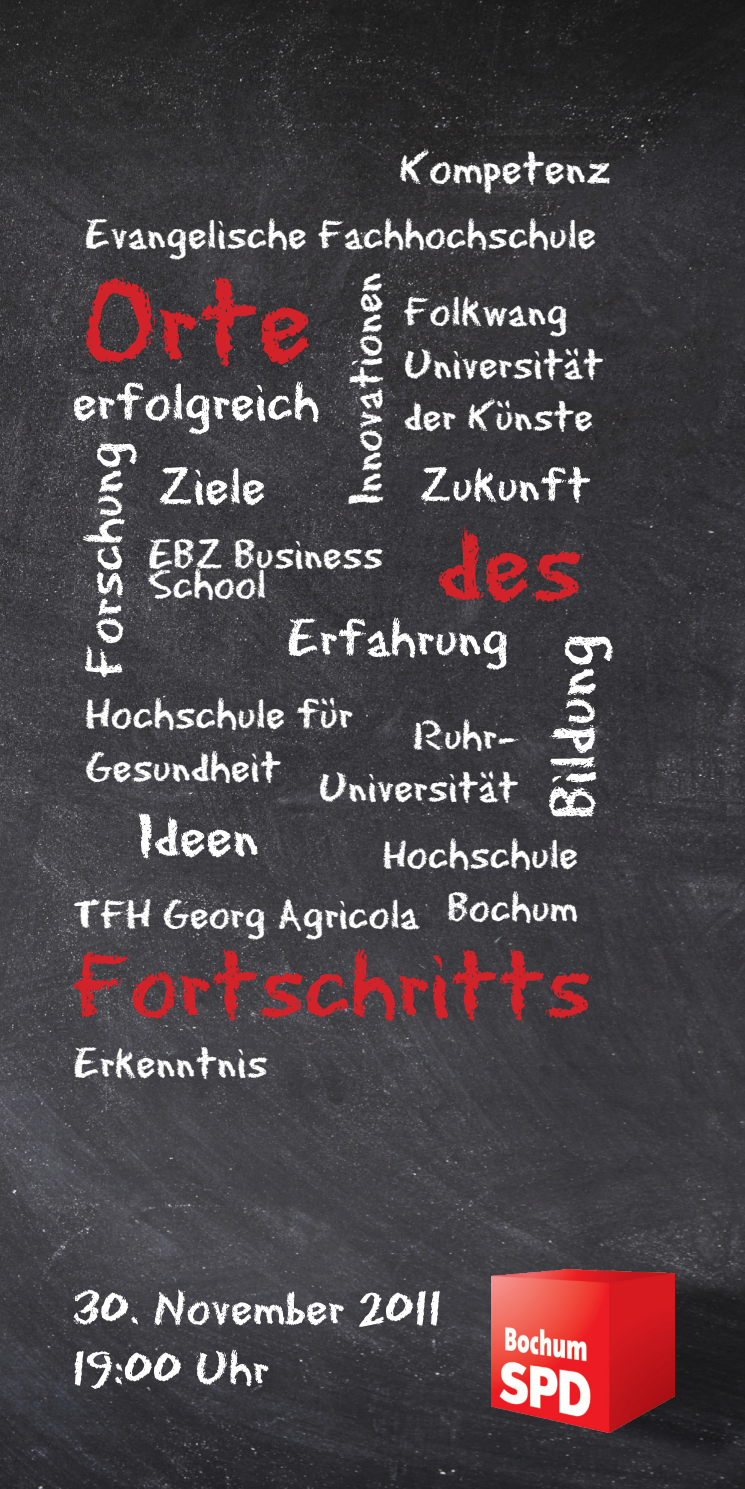
<style>
.page{position:relative;width:745px;height:1489px;background:#fff}
.page>*{position:absolute;margin:0;border:0;box-sizing:border-box;transform-origin:0 0}
.t1{font:124px "Eraser Dust";color:#d2232a}
.t2{font:109px "Eraser Dust";color:#d2232a}
.t3{font:98.5px "Eraser Dust";color:#d2232a}
.t4{font:68px "Eraser Dust";color:#fff}
.t5{font:60.5px "Eraser Dust";color:#fff}
.t6{font:56.75px "Eraser Dust";color:#fff}
.t7{font:55.75px "Eraser Dust";color:#fff}
.t8{font:55px "Eraser Dust";color:#fff}
.t9{font:50.5px "Eraser Dust";color:#fff}
.t10{font:50px/60px "Eraser Dust";color:#fff}
.t11{font:47px "Eraser Dust";color:#fff}
.t12{font:46.75px "Eraser Dust";color:#fff}
.t13{font:44.75px "Eraser Dust";color:#fff}
.t14{font:44.5px/53.2px "Eraser Dust";color:#fff}
.t15{font:43.5px/52.2px "Eraser Dust";color:#fff}
.s1{font-size:41.5px}
</style>
<div class="page">
<img style="left:0;top:0;width:744px;height:1488px">
<div style="left:582px;top:1273px;width:162px;height:190px;background:#000;opacity:.41"></div>
<img style="left:491px;top:1269px;width:183px;height:162px">
<p class="t11" style="left:399px;top:135px;width:213px">Kompetenz</p>
<p class="t15" style="left:85px;top:206px;width:512px">Evangelische Fachhochschule</p>
<h1 class="t1" style="left:84px;top:235px;width:229px">Orte</h1>
<p class="t12" style="left:334px;top:506px;width:235px;rotate:-90deg">Innovationen</p>
<p class="t15" style="left:403px;top:283px;width:201px">Folkwang<br>Universität der Künste</p>
<p class="t7" style="left:72px;top:363px;width:248px">erfolgreich</p>
<h3 class="t6" style="left:64px;top:678px;width:238px;rotate:-90deg">Forschung</h3>
<p class="t9" style="left:419px;top:449px;width:173px">Zukunft</p>
<p class="t8" style="left:158px;top:448px;width:109px">Ziele</p>
<h2 class="t2" style="left:436px;top:489px;width:147px">des</h2>
<p class="t15" style="left:148px;top:536px;width:236px;line-height:31px">EBZ Business<br>School</p>
<p class="t8" style="left:287px;top:599px;width:223px">Erfahrung</p>
<h3 class="t4" style="left:525px;top:818px;width:186px;rotate:-90deg">Bildung</h3>
<p class="t14" style="left:85px;top:685px;width:269px">Hochschule für<br>Gesundheit</p>
<p class="t15" style="left:318px;top:706px;width:201px;text-align:right">Ruhr-<br>Universität</p>
<p class="t15" style="left:382px;top:826px;width:197px;text-align:right"><span class="s1">H</span>ochschule<br>Bochum</p>
<h3 class="t5" style="left:137px;top:794px;width:124px">Ideen</h3>
<p class="t15" style="left:73px;top:886px;width:347px">TFH Georg Agricola</p>
<h3 class="t3" style="left:72px;top:916px;width:519px">Fortschritts</h3>
<p class="t13" style="left:73px;top:1031px;width:195px">Erkenntnis</p>
<p class="t10" style="left:72px;top:1275px;width:371px">30. November 2011<br>19:00 Uhr</p>
</div>
